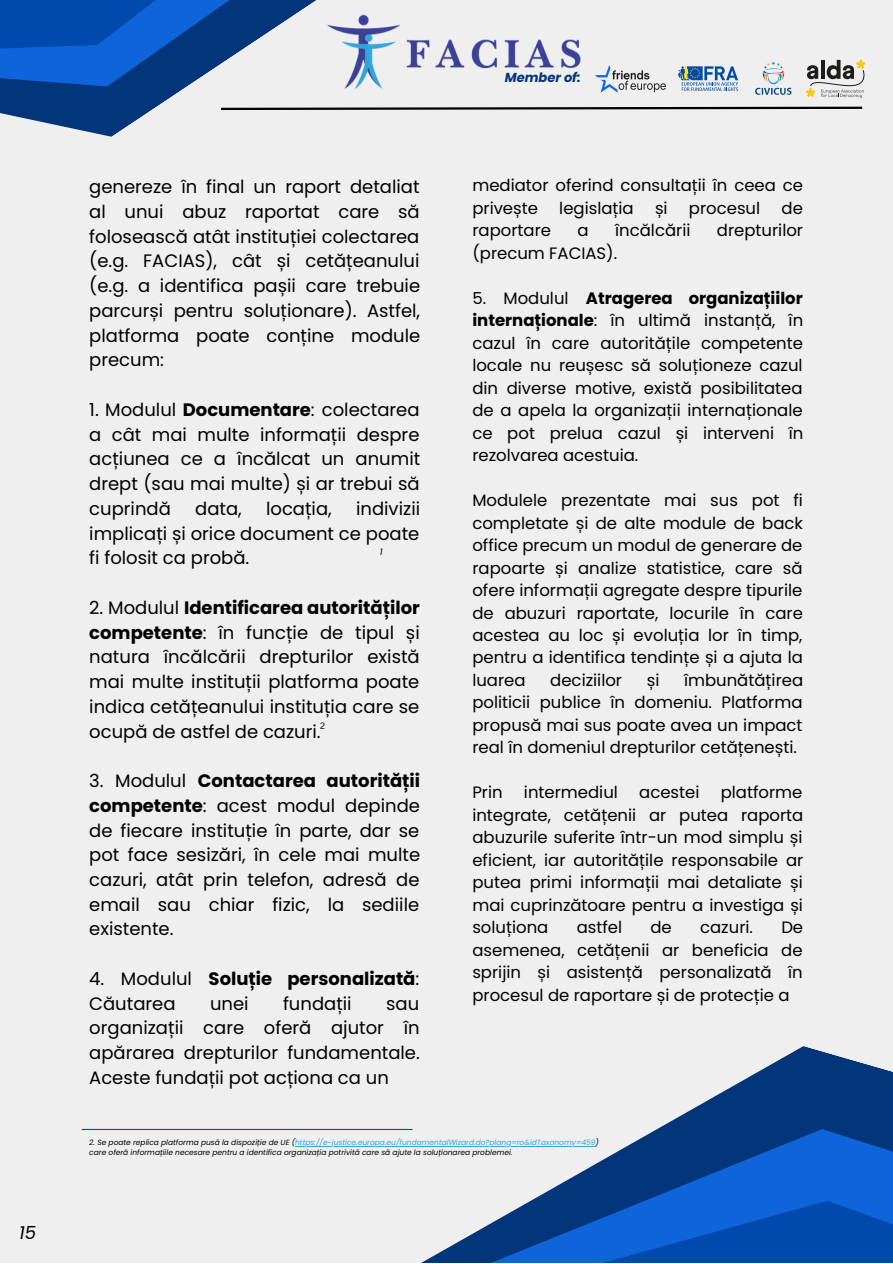
<style>
.page{position:relative;width:893px;height:1264px;background:#fff}
.page>*{position:absolute;margin:0;border:0;box-sizing:border-box;transform-origin:0 0}
.t1{font:18px/24.8px "Poppins";color:#000;text-align:justify}
.t2{font:700 18px/24.8px "Poppins";color:#000}
.t3{font:italic 18px "Poppins";color:#000}
.t4{font:16.5px/22.5px "Poppins";color:#000;text-align:justify}
.t5{font:italic 700 13.05px "Poppins";color:#023579}
.t6{font:italic 9px "Poppins";color:#000}
.t7{font:9px "Canva Sans";color:#000}
.t8{font:italic 7.5px/10.1px "Poppins";color:#000}
.s1{font-weight:700}
.s2{font-weight:400}
.s3{color:#33a6de}
</style>
<div class="page">
<div style="left:0;top:0;width:892px;height:1262px;background:#efefef"></div>
<svg style="left:0;top:0;width:316px;height:137px"></svg>
<svg style="left:219px;top:105px;width:644px;height:6px"></svg>
<svg style="left:248px;top:1058px;width:644px;height:204px"></svg>
<hr style="left:295px;top:1145px;width:300px;height:1px;background:#33a6de">
<svg style="left:806px;top:60px;width:59px;height:38px"></svg>
<img style="left:755px;top:62px;width:37px;height:33px">
<img style="left:611px;top:70px;width:55px;height:22px">
<svg style="left:677px;top:66px;width:61px;height:25px"></svg>
<img style="left:327px;top:14px;width:284px;height:79px">
<hr style="left:82px;top:1128px;width:330px;height:1px;background:#034ea2">
<p class="t3" style="left:19px;top:1220px;width:19px">15</p>
<p class="t1" style="left:89px;top:174px;width:332px">genereze în final un raport detaliat al unui abuz raportat care să folosească atât instituției colectarea (e.g. FACIAS), cât și cetățeanului (e.g. a identifica pașii care trebuie parcurși pentru soluționare). Astfel, platforma poate conține module precum:</p>
<p class="t1" style="left:89px;top:397px;width:332px">1. Modulul <span class="s1">Documentare</span>: colectarea a cât mai multe informații despre acțiunea ce a încălcat un anumit drept (sau mai multe) și ar trebui să cuprindă</p>
<p class="t1" style="left:89px;top:496px;width:332px;text-indent:267px">indivizii implicați și orice document ce poate fi folosit ca probă.</p>
<p class="t1" style="left:89px;top:595px;width:332px">2. Modulul <span class="s1">Identificarea autorităților competente</span>: în funcție de tipul și natura încălcării drepturilor există mai multe instituții platforma poate indica cetățeanului instituția care se ocupă de astfel de cazuri.</p>
<p class="t1" style="left:89px;top:768px;width:332px">3. Modulul <span class="s1">Contactarea autorității competente</span>: acest modul depinde de fiecare instituție în parte, dar se pot face sesizări, în cele mai multe cazuri, atât prin telefon, adresă de email sau chiar fizic, la sediile existente.</p>
<p class="t2" style="left:89px;top:966px;width:331px"><span class="s2">4. Modulul</span> Soluție personalizată<span class="s2">:<br>Căutarea</span></p>
<p class="t1" style="left:195px;top:496px;width:48px">data,</p>
<p class="t1" style="left:266px;top:496px;width:67px">locația,</p>
<p class="t6" style="left:380px;top:545px;width:4px">1</p>
<p class="t7" style="left:320px;top:719px;width:6px">2</p>
<p class="t1" style="left:210px;top:991px;width:40px">unei</p>
<p class="t1" style="left:283px;top:991px;width:70px">fundații</p>
<p class="t1" style="left:89px;top:991px;width:332px;text-indent:297px">sau organizații care oferă ajutor în apărarea drepturilor fundamentale.<br>Aceste fundații pot acționa ca un</p>
<p class="t5" style="left:504px;top:68px;width:77px">Member of:</p>
<p class="t4" style="left:472px;top:174px;width:332px">mediator oferind consultații în ceea ce privește</p>
<p class="t4" style="left:559px;top:197px;width:76px">legislația</p>
<p class="t4" style="left:655px;top:197px;width:14px">și</p>
<p class="t4" style="left:689px;top:197px;width:73px">procesul</p>
<p class="t4" style="left:781px;top:197px;width:23px">de</p>
<p class="t4" style="left:472px;top:219px;width:80px">raportare</p>
<p class="t4" style="left:577px;top:219px;width:13px">a</p>
<p class="t4" style="left:615px;top:219px;width:77px">încălcării</p>
<p class="t4" style="left:717px;top:219px;width:88px">drepturilor</p>
<p class="t4" style="left:472px;top:241px;width:146px">(precum FACIAS).</p>
<p class="t4" style="left:472px;top:286px;width:332px">5. Modulul <span class="s1">Atragerea organizațiilor internaționale</span>: în ultimă instanță, în cazul în care autoritățile competente locale nu reușesc să soluționeze cazul din diverse motive, există posibilitatea de a apela la organizații internaționale ce pot prelua cazul și interveni în rezolvarea acestuia.</p>
<p class="t4" style="left:472px;top:489px;width:332px">Modulele prezentate mai sus pot fi completate și de alte module de back office precum un modul de generare de rapoarte și analize statistice, care să ofere informații agregate despre tipurile de abuzuri raportate, locurile în care acestea au loc și evoluția lor în timp, pentru a identifica tendințe și a ajuta la luarea</p>
<p class="t4" style="left:472px;top:669px;width:332px;text-indent:212px">îmbunătățirea politicii publice în domeniu. Platforma propusă mai sus poate avea un impact real în domeniul drepturilor cetățenești.</p>
<p class="t4" style="left:472px;top:781px;width:32px">Prin</p>
<p class="t4" style="left:524px;top:781px;width:95px">intermediul</p>
<p class="t4" style="left:639px;top:781px;width:62px">acestei</p>
<p class="t4" style="left:550px;top:669px;width:73px">deciziilor</p>
<p class="t4" style="left:646px;top:669px;width:14px">și</p>
<p class="t4" style="left:472px;top:781px;width:332px;text-indent:248px">platforme integrate, cetățenii ar putea raporta abuzurile suferite într-un mod simplu și eficient, iar autoritățile responsabile ar putea primi informații mai detaliate și mai cuprinzătoare pentru a investiga și soluționa</p>
<p class="t4" style="left:576px;top:916px;width:47px">astfel</p>
<p class="t4" style="left:650px;top:916px;width:23px">de</p>
<p class="t4" style="left:700px;top:916px;width:54px">cazuri.</p>
<p class="t4" style="left:472px;top:916px;width:332px;text-indent:309px">De asemenea, cetățenii ar beneficia de sprijin și asistență personalizată în procesul de raportare și de protecție a</p>
<p class="t8" style="left:89px;top:1137px;width:511px">2. Se poate replica platforma pusă la dispoziție de UE (<span class="s3">https://e-justice.europa.eu/fundamentalWizard.do?plang=ro&amp;idTaxonomy=459</span>) care oferă informațiile necesare pentru a identifica organizația potrivită care să ajute la soluționarea problemei.</p>
</div>
